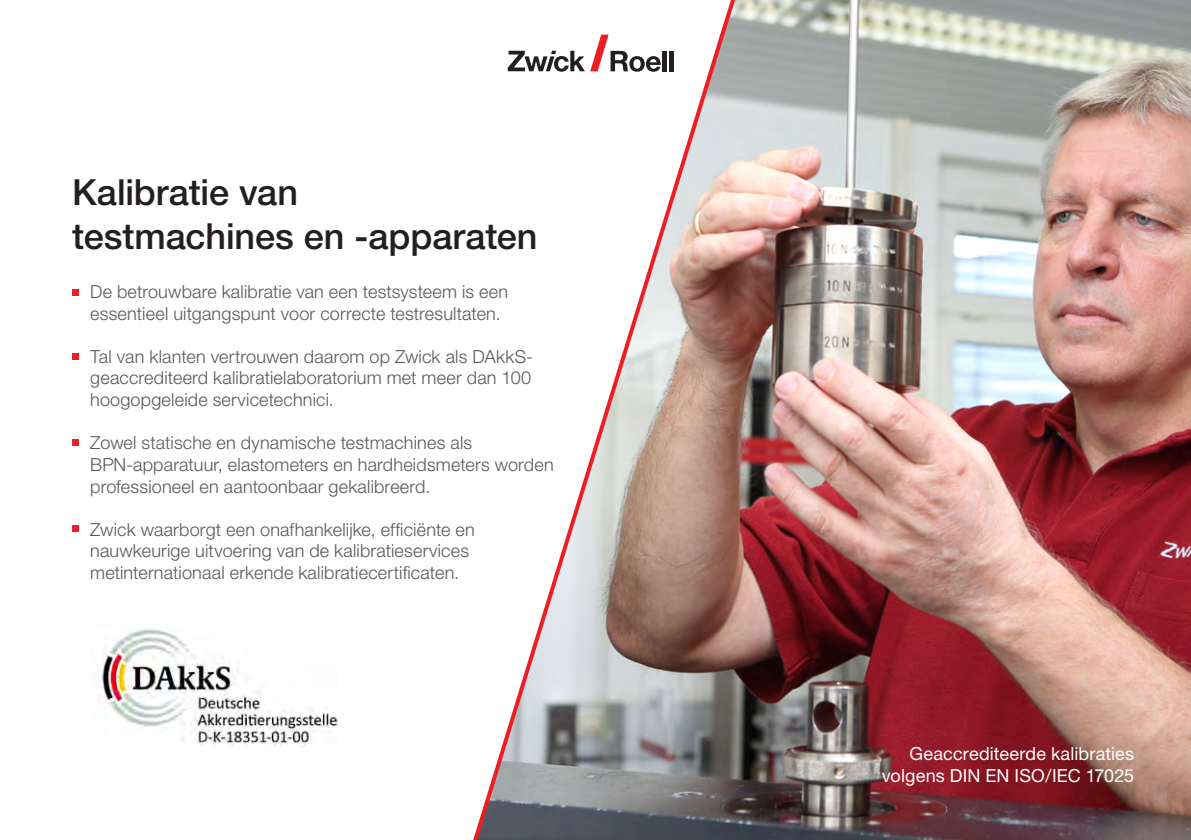
<style>
.page{position:relative;width:1191px;height:840px;background:#fff}
.page>*{position:absolute;margin:0;border:0;box-sizing:border-box;transform-origin:0 0}
.t1{font:500 36px/43.2px "Helvetica Neue";color:#231f20}
.t2{font:300 18px/21.6px "Helvetica Neue";letter-spacing:.01em;color:#57585a}
.t3{font:18px/21.6px "Helvetica Neue";letter-spacing:.01em;color:#fff;text-align:right}
</style>
<div class="page">
<img style="left:743px;top:0;width:448px;height:839px">
<svg style="left:473px;top:0;width:270px;height:839px"></svg>
<svg style="left:508px;top:35px;width:153px;height:37px"></svg>
<hr style="left:662px;top:51px;width:4px;height:20px;background:#231f20">
<hr style="left:669px;top:51px;width:4px;height:20px;background:#231f20">
<img style="left:97px;top:629px;width:241px;height:117px">
<div style="left:72px;top:438px;width:7px;height:7px;background:#ee2027"></div>
<div style="left:72px;top:353px;width:7px;height:7px;background:#ee2027"></div>
<div style="left:72px;top:288px;width:7px;height:7px;background:#ee2027"></div>
<div style="left:72px;top:525px;width:7px;height:7px;background:#ee2027"></div>
<h1 class="t1" style="left:72px;top:170px;width:467px">Kalibratie van<br>testmachines en -apparaten</h1>
<p class="t2" style="left:90px;top:280px;width:419px">De betrouwbare kalibratie van een testsysteem is een essentieel uitgangspunt voor correcte testresultaten.</p>
<p class="t2" style="left:90px;top:345px;width:444px;text-align:justify">Tal van klanten vertrouwen daarom op Zwick als DAkkS&shy;geaccrediteerd kalibratielaboratorium met meer dan 100 hoogopgeleide servicetechnici.</p>
<p class="t2" style="left:90px;top:431px;width:465px">Zowel statische en dynamische testmachines als<br>BPN-apparatuur, elastometers en hardheidsmeters worden professioneel en aantoonbaar gekalibreerd.</p>
<p class="t2" style="left:90px;top:518px;width:386px">Zwick waarborgt een onafhankelijke, efficiënte en nauwkeurige uitvoering van de kalibratieservices metinternationaal erkende kalibratiecertificaten.</p>
<p class="t3" style="left:881px;top:742px;width:254px">Geaccrediteerde kalibraties volgens DIN EN ISO/IEC 17025</p>
</div>
